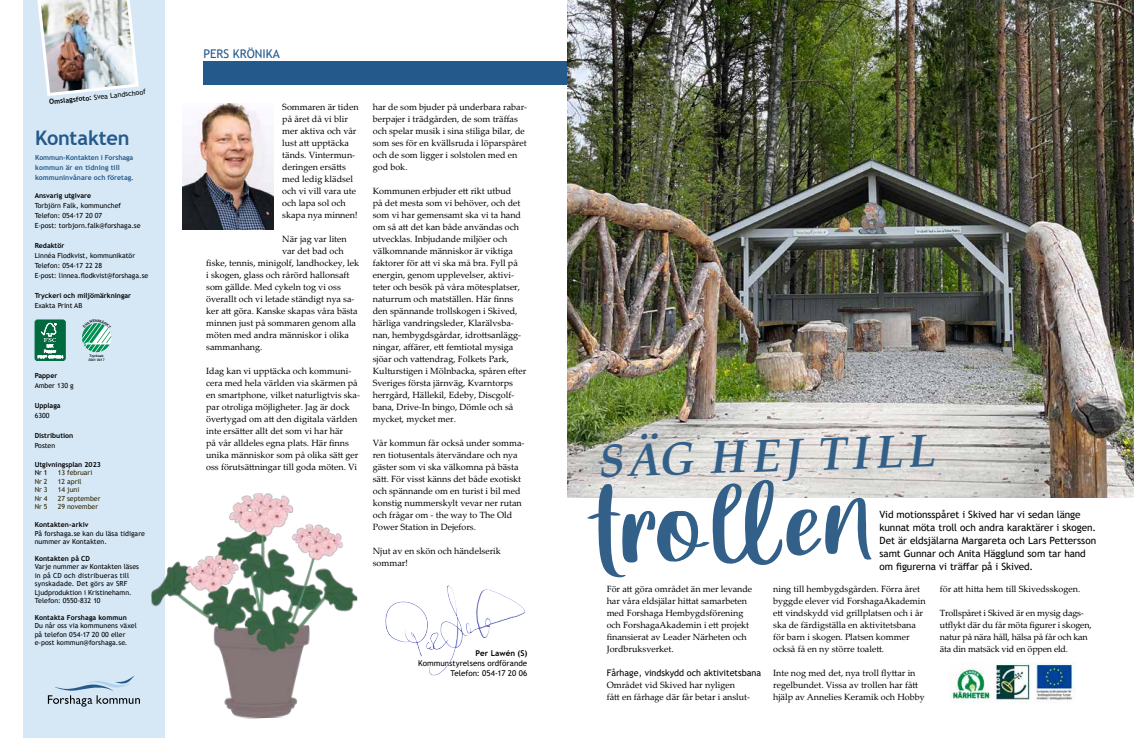
<style>
.page{position:relative;width:1134px;height:738px;background:#fff}
.page>*{position:absolute;margin:0;border:0;box-sizing:border-box;transform-origin:0 0}
.t1{font:79px "Great Wishes";color:#326089}
.t2{font:italic 700 46px "Palatino Linotype";color:#326089}
.t3{font:700 20px "Trebuchet MS";letter-spacing:-.01em;color:#245a8b}
.t4{font:12px "Trebuchet MS";color:#245a8b}
.t5{font:10px/13px "Trebuchet MS";letter-spacing:-.005em;color:#000}
.t6{font:9px/12px "Palatino Linotype";color:#000}
.t7{font:9px/12px "Palatino Linotype";letter-spacing:-.02em;color:#000}
.t8{font:9px "Trebuchet MS";color:#000}
.t9{font:8px/9.6px "Trebuchet MS";letter-spacing:.005em;color:#000;text-align:right}
.t10{font:700 8px "Trebuchet MS";letter-spacing:.005em;color:#000}
.t11{font:7px/8.4px "Trebuchet MS";color:#000}
.t12{font:700 7px "Trebuchet MS";color:#000}
.t13{font:700 7px/10px "Trebuchet MS";color:#245a8b}
.t14{font:7px "Trebuchet MS";color:#2f2300}
.t15{font:500 3.4px/4.1px "Helvetica Neue LT Std";color:#000;text-align:center}
.s1{font-weight:700}
</style>
<div class="page">
<div style="left:23px;top:0;width:141px;height:737px;background:#d6e8f6"></div>
<img style="left:37px;top:0;width:102px;height:96px">
<svg style="left:48px;top:675px;width:92px;height:31px"></svg>
<div style="left:203px;top:61px;width:364px;height:24px;background:#245a8b"></div>
<img style="left:447px;top:585px;width:10px;height:41px">
<img style="left:182px;top:103px;width:92px;height:126px">
<img style="left:568px;top:0;width:566px;height:497px">
<img style="left:951px;top:662px;width:124px;height:40px">
<div style="left:35px;top:320px;width:30px;height:40px;background:#00693e;border-radius:2px"></div>
<div style="left:35px;top:319px;width:31px;height:41px;border:1px solid #00693e;border-radius:2px"></div>
<svg style="left:38px;top:322px;width:25px;height:36px"></svg>
<img style="left:151px;top:489px;width:207px;height:232px">
<svg style="left:82px;top:323px;width:29px;height:29px"></svg>
<p class="t11" style="left:49px;top:98px;width:99px;rotate:-6deg"><span class="s1">Omslagsfoto:</span> Svea Landschoof</p>
<h3 class="t3" style="left:35px;top:125px;width:96px">Kontakten</h3>
<p class="t13" style="left:35px;top:152px;width:100px">Kommun-Kontakten i Forshaga kommun är en tidning till kommuninvånare och företag.</p>
<p class="t12" style="left:35px;top:191px;width:58px">Ansvarig utgivare</p>
<p class="t11" style="left:35px;top:200px;width:107px;line-height:10px">Torbjörn Falk, kommunchef<br>Telefon: 054-17 20 07<br>E-post: torbjorn.falk@forshaga.se</p>
<p class="t12" style="left:35px;top:241px;width:31px">Redaktör</p>
<p class="t11" style="left:35px;top:250px;width:115px;line-height:10px">Linnéa Flodkvist, kommunikatör<br>Telefon: 054-17 22 28<br>E-post: linnea.flodkvist@forshaga.se</p>
<p class="t12" style="left:35px;top:291px;width:98px">Tryckeri och miljömärkningar</p>
<p class="t11" style="left:35px;top:301px;width:49px">Exakta Print AB</p>
<p class="t15" style="left:89px;top:353px;width:18px">Trycksak<br>3041 0417</p>
<p class="t12" style="left:35px;top:371px;width:24px">Papper</p>
<p class="t11" style="left:35px;top:381px;width:41px">Amber 130 g</p>
<p class="t12" style="left:35px;top:401px;width:27px">Upplaga</p>
<p class="t11" style="left:35px;top:411px;width:16px">6300</p>
<p class="t12" style="left:35px;top:431px;width:40px">Distribution</p>
<p class="t11" style="left:35px;top:441px;width:22px">Posten</p>
<p class="t12" style="left:35px;top:459px;width:68px">Utgivningsplan 2023</p>
<p class="t11" style="left:35px;top:468px;width:14px">Nr 1</p>
<p class="t14" style="left:58px;top:468px;width:36px">13 februari</p>
<p class="t14" style="left:35px;top:476px;width:14px">Nr 2</p>
<p class="t14" style="left:58px;top:476px;width:25px">12 april</p>
<p class="t14" style="left:35px;top:485px;width:14px">Nr 3</p>
<p class="t14" style="left:58px;top:485px;width:23px">14 juni</p>
<p class="t14" style="left:35px;top:493px;width:14px">Nr 4</p>
<p class="t14" style="left:58px;top:493px;width:44px">27 september</p>
<p class="t14" style="left:35px;top:501px;width:14px">Nr 5</p>
<p class="t14" style="left:58px;top:501px;width:42px">29 november</p>
<p class="t12" style="left:35px;top:520px;width:55px">Kontakten-arkiv</p>
<p class="t11" style="left:35px;top:528px;width:112px">På forshaga.se kan du läsa tidigare nummer av Kontakten.</p>
<p class="t12" style="left:35px;top:553px;width:57px">Kontakten på CD</p>
<p class="t11" style="left:35px;top:562px;width:106px">Varje nummer av Kontakten läses in på CD och distribueras till synskadade. Det görs av SRF<br>Ljudproduktion i Kristinehamn.<br>Telefon: 0550-832 10</p>
<p class="t12" style="left:35px;top:612px;width:94px">Kontakta Forshaga kommun</p>
<p class="t11" style="left:35px;top:621px;width:104px">Du når oss via kommunens växel på telefon 054-17 20 00 eller e-post kommun@forshaga.se.</p>
<h3 class="t4" style="left:203px;top:47px;width:78px">PERS KRÖNIKA</h3>
<p class="t6" style="left:282px;top:100px;width:78px">Sommaren är tiden på året då vi blir mer aktiva och vår lust att upptäcka tänds. Vintermun&shy;deringen ersätts med ledig klädsel och vi vill vara ute och lapa sol och skapa nya minnen!</p>
<p class="t6" style="left:282px;top:232px;width:66px">När jag var liten</p>
<p class="t6" style="left:282px;top:244px;width:63px">var det bad och</p>
<p class="t6" style="left:206px;top:256px;width:154px">fiske, tennis, minigolf, landhockey, lek</p>
<p class="t6" style="left:206px;top:268px;width:145px">i skogen, glass och rårörd hallonsaft</p>
<p class="t6" style="left:206px;top:280px;width:136px">som gällde. Med cykeln tog vi oss</p>
<p class="t6" style="left:206px;top:292px;width:150px">överallt och vi letade ständigt nya sa-</p>
<p class="t6" style="left:206px;top:304px;width:153px">ker att göra. Kanske skapas våra bästa</p>
<p class="t6" style="left:206px;top:316px;width:151px">minnen just på sommaren genom alla</p>
<p class="t6" style="left:206px;top:328px;width:144px">möten med andra människor i olika</p>
<p class="t6" style="left:206px;top:340px;width:58px">sammanhang.</p>
<p class="t6" style="left:206px;top:364px;width:155px">Idag kan vi upptäcka och kommuni&shy;cera med hela världen via skärmen på en smartphone, vilket naturligtvis ska&shy;par otroliga möjligheter. Jag är dock övertygad om att den digitala världen inte ersätter allt det som vi har här<br>på vår alldeles egna plats. Här finns unika människor som på olika sätt ger oss förutsättningar till goda möten. Vi</p>
<p class="t6" style="left:373px;top:100px;width:156px">har de som bjuder på underbara rabar&shy;berpajer i trädgården, de som träffas och spelar musik i sina stiliga bilar, de som ses för en kvällsruda i löparspåret och de som ligger i solstolen med en god bok.</p>
<p class="t6" style="left:373px;top:184px;width:155px">Kommunen erbjuder ett rikt utbud<br>på det mesta som vi behöver, och det som vi har gemensamt ska vi ta hand om så att det kan både användas och utvecklas. Inbjudande miljöer och välkomnande människor är viktiga faktorer för att vi ska må bra. Fyll på energin, genom upplevelser, aktivi&shy;teter och besök på våra mötesplatser, naturrum och matställen. Här finns den spännande trollskogen i Skived, härliga vandringsleder, Klarälvsba&shy;nan, hembygdsgårdar, idrottsanlägg&shy;ningar, affärer, ett femtiotal mysiga sjöar och vattendrag, Folkets Park, Kulturstigen i Mölnbacka, spåren efter Sveriges första järnväg, Kvarntorps herrgård, Hällekil, Edeby, Discgolf&shy;bana, Drive-In bingo, Dömle och så mycket, mycket mer.</p>
<p class="t6" style="left:373px;top:436px;width:153px">Vår kommun får också under somma&shy;ren tiotusentals återvändare och nya gäster som vi ska välkomna på bästa sätt. För visst känns det både exotiskt och spännande om en turist i bil med konstig nummerskylt vevar ner rutan och frågar om - the way to The Old Power Station in Dejefors.</p>
<p class="t6" style="left:373px;top:544px;width:130px">Njut av en skön och händelserik sommar!</p>
<p class="t10" style="left:475px;top:648px;width:53px">Per Lawén (S)</p>
<p class="t9" style="left:418px;top:658px;width:111px">Kommunstyrelsens ordförande<br>Telefon: 054-17 20 06</p>
<h2 class="t2" style="left:597px;top:428px;width:339px;rotate:-2deg">SÄG HEJ TILL</h2>
<h1 class="t1" style="left:597px;top:500px;width:275px;rotate:-2deg">troll en</h1>
<p class="t5" style="left:879px;top:507px;width:218px">Vid motionsspåret i Skived har vi sedan länge kunnat möta troll och andra karaktärer i skogen.<br>Det är eldsjälarna Margareta och Lars Pettersson samt Gunnar och Anita Hägglund som tar hand om figurerna vi träffar på i Skived.</p>
<p class="t6" style="left:607px;top:582px;width:147px">För att göra området än mer levande har våra eldsjälar hittat samarbeten med Forshaga Hembygdsförening och ForshagaAkademin i ett projekt finansierat av Leader Närheten och<br>Jordbruksverket.</p>
<p class="t8" style="left:607px;top:666px;width:156px">Fårhage, vindskydd och aktivitetsbana</p>
<p class="t6" style="left:607px;top:678px;width:145px">Området vid Skived har nyligen fått en fårhage där får betar i anslut-</p>
<p class="t6" style="left:773px;top:582px;width:154px">ning till hembygdsgården. Förra året byggde elever vid ForshagaAkademin ett vindskydd vid grillplatsen och i år ska de färdigställa en aktivitetsbana för barn i skogen. Platsen kommer också få en ny större toalett.</p>
<p class="t6" style="left:773px;top:666px;width:153px">Inte nog med det, nya troll flyttar in regelbundet. Vissa av trollen har fått hjälp av Annelies Keramik och Hobby</p>
<p class="t6" style="left:940px;top:582px;width:142px">för att hitta hem till Skivedsskogen.</p>
<p class="t7" style="left:940px;top:606px;width:153px">Trollspåret i Skived är en mysig dags&shy;utflykt där du får möta figurer i skogen, natur på nära håll, hälsa på får och kan äta din matsäck vid en öppen eld.</p>
</div>
